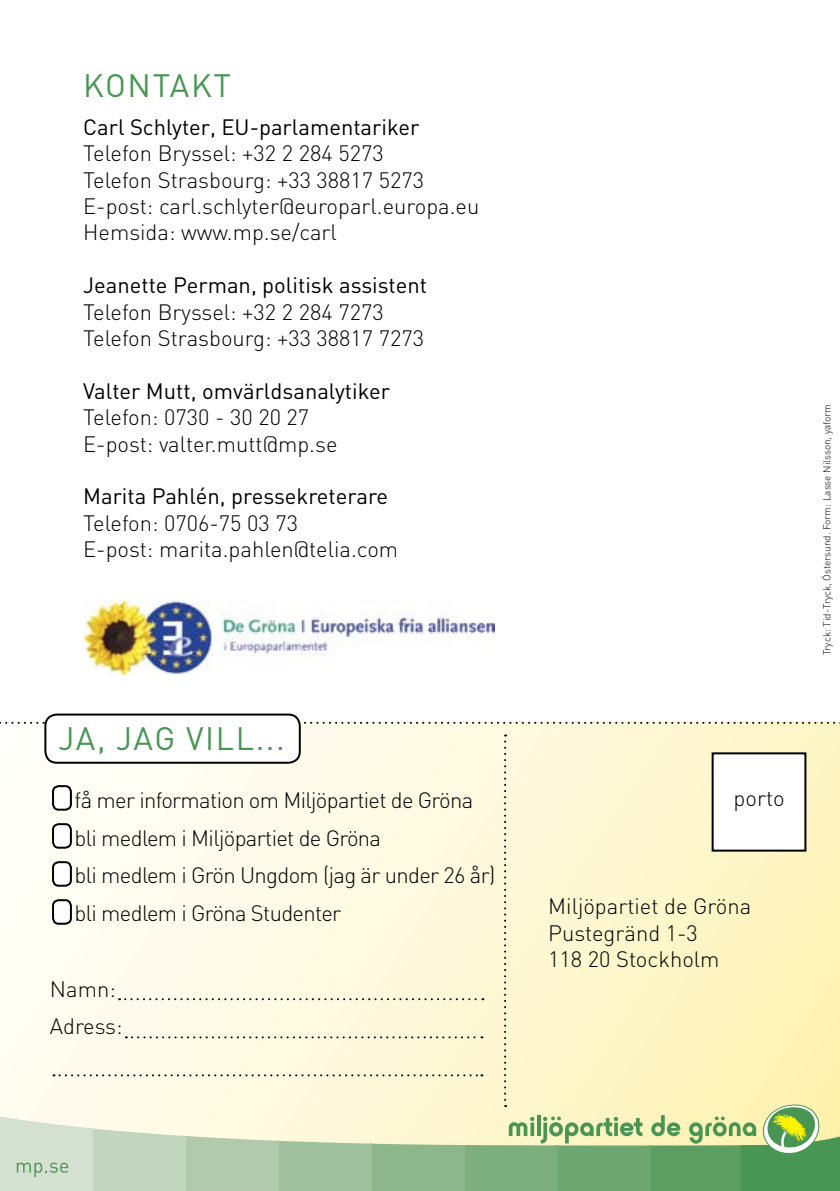
<style>
.page{position:relative;width:840px;height:1191px;background:#fff}
.page>*{position:absolute;margin:0;border:0;box-sizing:border-box;transform-origin:0 0}
.t1{font:32px "DIN";letter-spacing:.05em;color:#499654}
.t2{font:300 22px/26.4px "DIN";color:#000}
.t3{font:300 22px/37.8px "DIN";letter-spacing:-.03em;color:#000}
.t4{font:22px "DIN";color:#000}
.t5{font:300 10px "DIN";color:#000}
</style>
<div class="page">
<svg style="left:0;top:722px;width:840px;height:2px"></svg>
<div style="left:45px;top:714px;width:254px;height:48px;background:#fff;border-radius:11px"></div>
<div style="left:44px;top:713px;width:256px;height:50px;border:2px solid #000;border-radius:11px"></div>
<svg style="left:0;top:734px;width:840px;height:457px"></svg>
<img style="left:83px;top:600px;width:411px;height:75px">
<h1 class="t1" style="left:83px;top:65px;width:149px">Kontakt</h1>
<p class="t4" style="left:83px;top:113px;width:337px">Carl Schlyter, EU -parlamentariker</p>
<p class="t2" style="left:83px;top:140px;width:397px">Telefon B ryssel: +32 2 284 5273<br>Telefon Strasbourg: +33 38817 5273<br>E- post: carl.schlyter@europarl.europa.eu Hemsida: www.mp.se/carl</p>
<p class="t4" style="left:83px;top:271px;width:345px">Jeanette Perman, politisk assistent</p>
<p class="t2" style="left:83px;top:298px;width:342px">Telefon B ryssel: +32 2 284 7273<br>Telefon Strasbourg: +33 38817 7273</p>
<p class="t4" style="left:83px;top:377px;width:308px">Valter M utt, omvärldsanalytiker</p>
<p class="t2" style="left:83px;top:404px;width:256px">Telefon: 0730 - 30 20 27<br>E- post: valter.mutt@mp.se</p>
<p class="t4" style="left:83px;top:483px;width:306px">M arita Pahlén, pressekreterare</p>
<p class="t2" style="left:83px;top:509px;width:316px">Telefon: 0706- 75 03 73<br>E- post: marita.pahlen@telia.com</p>
<h1 class="t1" style="left:58px;top:718px;width:228px">Ja, jag vill...</h1>
<p class="t3" style="left:75px;top:781px;width:422px">få mer information om M iljöpartiet de Gröna bli medlem i M iljöpartiet de Gröna<br>bli medlem i Grön Ungdom (jag är under 26 år) bli medlem i Gröna Studenter</p>
<p class="t2" style="left:50px;top:969px;width:74px;line-height:37.8px">Namn:<br>Adress:</p>
<p class="t5" style="left:820px;top:655px;width:253px;rotate:-90deg">Tryck: Tid-Tryck, Östersund. Form: Lasse N ilsson, yaform</p>
<p class="t2" style="left:733px;top:784px;width:52px">porto</p>
<p class="t2" style="left:548px;top:893px;width:204px">M iljöpartiet de Gröna<br>Pustegränd 1-3<br>118 20 Stockholm</p>
</div>
